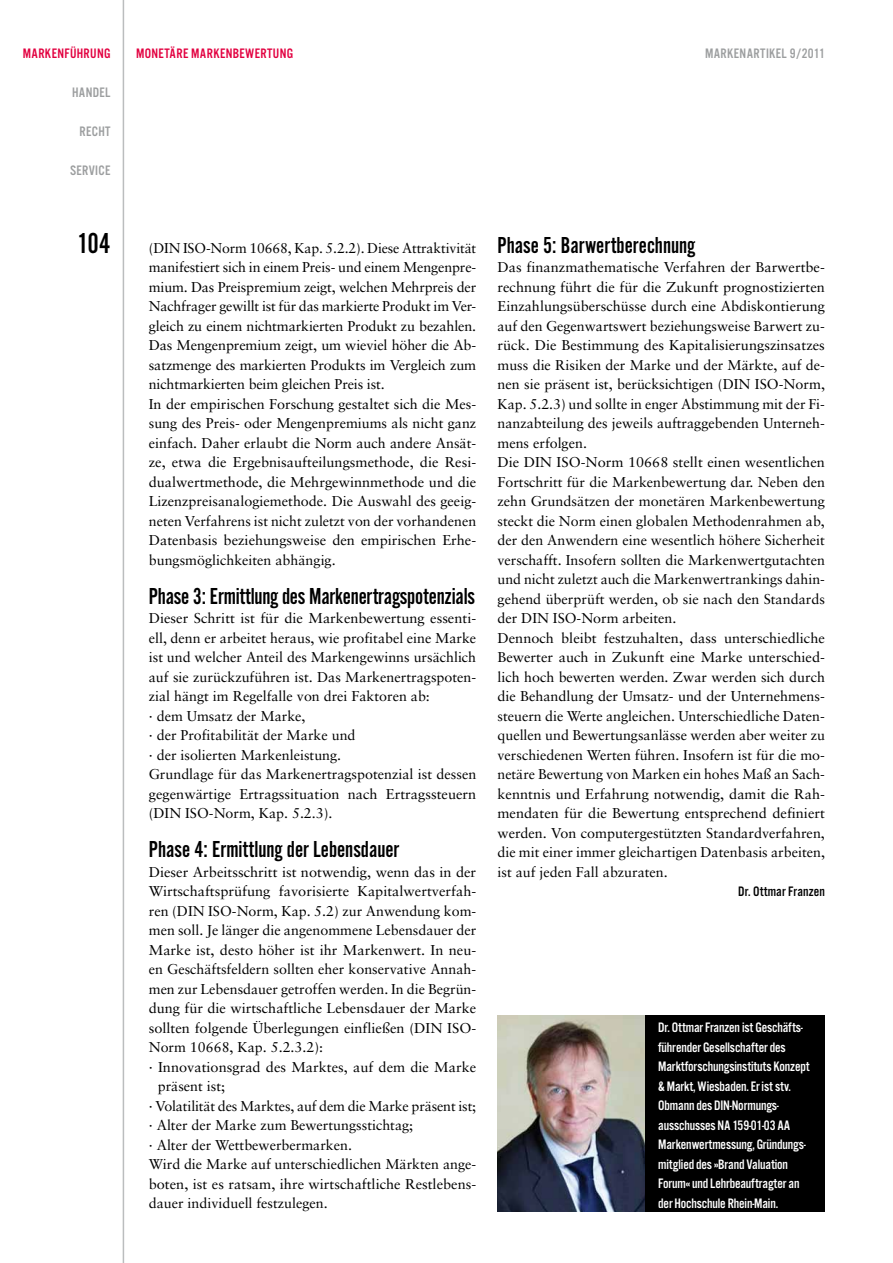
<style>
.page{position:relative;width:893px;height:1263px;background:#fff}
.page>*{position:absolute;margin:0;border:0;box-sizing:border-box;transform-origin:0 0}
.t1{font:30px "Alternate Got No 2 D";color:#000}
.t2{font:24px "Alternate Got No 2 D";color:#000}
.t3{font:14.25px/19.5px "Sabon";color:#000}
.t4{font:14.25px/19.5px "Alternate Got No 3 D";letter-spacing:-.01em;color:#fff}
.t5{font:14.25px "Alternate Got No 3 D";letter-spacing:.025em;color:#9c9e9f}
.t6{font:14.25px "Alternate Got No 3 D";letter-spacing:.025em;color:#e20040}
.t7{font:14.25px "Alternate Got No 3 D";color:#000}
</style>
<div class="page">
<hr style="left:123px;top:0;width:1px;height:1263px;background:#bbbdbe">
<img style="left:497px;top:1015px;width:151px;height:197px">
<div style="left:645px;top:1016px;width:180px;height:196px;background:#000"></div>
<p class="t6" style="left:23px;top:46px;width:89px">MARKENFÜHRUNG</p>
<p class="t5" style="left:72px;top:85px;width:8px">HANDE</p>
<p class="t5" style="left:105px;top:85px;width:7px">L</p>
<p class="t5" style="left:79px;top:124px;width:26px">RECHT</p>
<p class="t5" style="left:70px;top:163px;width:41px">SERVICE</p>
<h1 class="t1" style="left:77px;top:227px;width:35px">104</h1>
<p class="t6" style="left:136px;top:46px;width:157px">Monetäre Markenbewertung</p>
<p class="t5" style="left:705px;top:46px;width:121px">Markenartikel 9/2011</p>
<p class="t3" style="left:149px;top:238px;width:329px">(DIN ISO-Norm 10668, Kap. 5.2.2). Diese Attraktivität manifestiert sich in einem Preis- und einem Mengenpre&shy;mium. Das Preispremium zeigt, welchen Mehrpreis der Nachfrager gewillt ist für das markierte Produkt im Ver&shy;gleich zu einem nichtmarkierten Produkt zu bezahlen.<br>Das Mengenpremium zeigt, um wieviel höher die Ab&shy;satzmenge des markierten Produkts im Vergleich zum nichtmarkierten beim gleichen Preis ist.<br>In der empirischen Forschung gestaltet sich die Mes&shy;sung des Preis- oder Mengenpremiums als nicht ganz einfach. Daher erlaubt die Norm auch andere Ansät&shy;ze, etwa die Ergebnisaufteilungsmethode, die Resi&shy;dualwertmethode, die Mehrgewinnmethode und die Lizenzpreisanalogiemethode. Die Auswahl des geeig&shy;neten Verfahrens ist nicht zuletzt von der vorhandenen Datenbasis beziehungsweise den empirischen Erhe&shy;bungsmöglichkeiten abhängig.</p>
<h2 class="t2" style="left:149px;top:583px;width:328px">Phase 3: Ermittlung des Markenertragspotenzials</h2>
<p class="t3" style="left:149px;top:608px;width:329px">Dieser Schritt ist für die Markenbewertung essenti&shy;ell, denn er arbeitet heraus, wie profitabel eine Marke ist und welcher Anteil des Markengewinns ursächlich auf sie zurückzuführen ist. Das Markenertragspoten&shy;zial hängt im Regelfalle von drei Faktoren ab:<br>· dem Umsatz der Marke,<br>· der Profitabilität der Marke und<br>· der isolierten Markenleistung.<br>Grundlage für das Markenertragspotenzial ist dessen gegenwärtige Ertragssituation nach Ertragssteuern (DIN ISO-Norm, Kap. 5.2.3).</p>
<h2 class="t2" style="left:149px;top:837px;width:252px">Phase 4: Ermittlung der Lebensdauer</h2>
<p class="t3" style="left:149px;top:862px;width:329px">Dieser Arbeitsschritt ist notwendig, wenn das in der</p>
<p class="t3" style="left:149px;top:881px;width:329px">Wirtschaftsprüfung favorisierte Kapitalwertverfah-</p>
<p class="t3" style="left:149px;top:901px;width:329px">ren (DIN ISO-Norm, Kap. 5.2) zur Anwendung kom-</p>
<p class="t3" style="left:149px;top:920px;width:329px">men soll. Je länger die angenommene Lebensdauer der</p>
<p class="t3" style="left:149px;top:940px;width:329px">Marke ist, desto höher ist ihr Markenwert. In neu-</p>
<p class="t3" style="left:149px;top:959px;width:329px">en Geschäftsfeldern sollten eher konservative Annah-</p>
<p class="t3" style="left:149px;top:979px;width:329px">men zur Lebensdauer getroffen werden. In die Begrün-</p>
<p class="t3" style="left:149px;top:998px;width:329px">dung für die wirtschaftliche Lebensdauer der Marke</p>
<p class="t3" style="left:149px;top:1018px;width:329px">sollten folgende Überlegungen einfließen (DIN ISO-</p>
<p class="t3" style="left:149px;top:1037px;width:176px">Norm 10668, Kap. 5.2.3.2):</p>
<p class="t3" style="left:149px;top:1057px;width:329px">· Innovationsgrad des Marktes, auf dem die Marke</p>
<p class="t3" style="left:158px;top:1076px;width:69px">präsent ist;</p>
<p class="t3" style="left:149px;top:1096px;width:329px">· Volatilität des Marktes, auf dem die Marke präsent ist;</p>
<p class="t3" style="left:149px;top:1115px;width:266px">· Alter der Marke zum Bewertungsstichtag;</p>
<p class="t3" style="left:149px;top:1135px;width:205px">· Alter der Wettbewerbermarken.</p>
<p class="t3" style="left:149px;top:1154px;width:329px">Wird die Marke auf unterschiedlichen Märkten ange-</p>
<p class="t3" style="left:149px;top:1174px;width:329px">boten, ist es ratsam, ihre wirtschaftliche Restlebens-</p>
<p class="t3" style="left:149px;top:1193px;width:180px">dauer individuell festzulegen.</p>
<h2 class="t2" style="left:497px;top:232px;width:199px">Phase 5: Barwertberechnung</h2>
<p class="t3" style="left:497px;top:257px;width:329px">Das finanzmathematische Verfahren der Barwertbe&shy;rechnung führt die für die Zukunft prognostizierten Einzahlungsüberschüsse durch eine Abdiskontierung auf den Gegenwartswert beziehungsweise Barwert zu&shy;rück. Die Bestimmung des Kapitalisierungszinsatzes muss die Risiken der Marke und der Märkte, auf de&shy;nen sie präsent ist, berücksichtigen (DIN ISO-Norm, Kap. 5.2.3) und sollte in enger Abstimmung mit der Fi&shy;nanzabteilung des jeweils auftraggebenden Unterneh&shy;mens erfolgen.<br>Die DIN ISO-Norm 10668 stellt einen wesentlichen Fortschritt für die Markenbewertung dar. Neben den zehn Grundsätzen der monetären Markenbewertung steckt die Norm einen globalen Methodenrahmen ab, der den Anwendern eine wesentlich höhere Sicherheit verschafft. Insofern sollten die Markenwertgutachten und nicht zuletzt auch die Markenwertrankings dahin&shy;gehend überprüft werden, ob sie nach den Standards der DIN ISO-Norm arbeiten.<br>Dennoch bleibt festzuhalten, dass unterschiedliche Bewerter auch in Zukunft eine Marke unterschied&shy;lich hoch bewerten werden. Zwar werden sich durch die Behandlung der Umsatz- und der Unternehmens&shy;steuern die Werte angleichen. Unterschiedliche Daten&shy;quellen und Bewertungsanlässe werden aber weiter zu verschiedenen Werten führen. Insofern ist für die mo&shy;netäre Bewertung von Marken ein hohes Maß an Sach&shy;kenntnis und Erfahrung notwendig, damit die Rah&shy;mendaten für die Bewertung entsprechend definiert werden. Von computergestützten Standardverfahren, die mit einer immer gleichartigen Datenbasis arbeiten, ist auf jeden Fall abzuraten.</p>
<p class="t7" style="left:738px;top:884px;width:88px">Dr. Ottmar Franzen</p>
<p class="t4" style="left:658px;top:1018px;width:153px">Dr. Ottmar Franzen ist Geschäfts&shy;führender Gesellschafter des<br>Marktforschungsinstituts Konzept &amp; Markt, Wiesbaden. Er ist stv.<br>Obmann des DIN-Normungs&shy;ausschusses NA 159-01-03 AA<br>Markenwertmessung, Gründungs&shy;mitglied des »Brand Valuation<br>Forum« und Lehrbeauftragter an der Hochschule Rhein-Main.</p>
</div>
